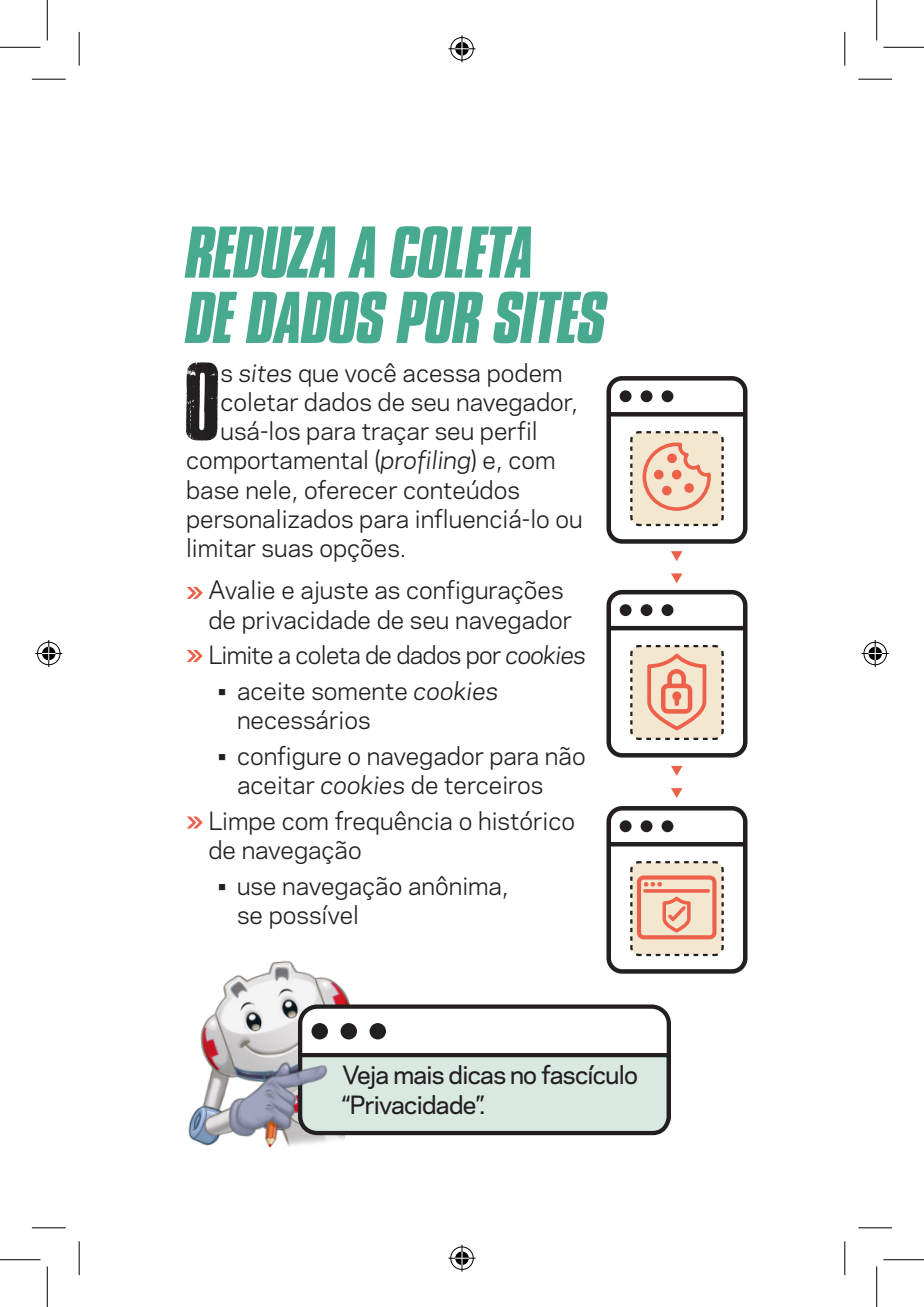
<style>
.page{position:relative;width:924px;height:1307px;background:#fff}
.page>*{position:absolute;margin:0;border:0;box-sizing:border-box;transform-origin:0 0}
.t1{font:92.92px "Cross Town";color:#231f20}
.t2{font:italic 700 63px/65.2px "Compacta BT";letter-spacing:-.02em;color:#47a98e}
.t3{font:23.62px/29.2px "Galaxie Polaris";color:#231f20}
.t4{font:500 23.62px/29.2px "Galaxie Polaris";letter-spacing:-.03em;color:#231f20}
.t5{font:23.62px "Galaxie Polaris";letter-spacing:-.03em;color:#231f20}
.s1{font-style:italic}
</style>
<div class="page">
<svg style="left:187px;top:587px;width:16px;height:12px"></svg>
<svg style="left:187px;top:650px;width:16px;height:12px"></svg>
<svg style="left:187px;top:816px;width:16px;height:12px"></svg>
<svg style="left:671px;top:551px;width:11px;height:10px"></svg>
<svg style="left:671px;top:573px;width:11px;height:10px"></svg>
<svg style="left:671px;top:788px;width:11px;height:10px"></svg>
<svg style="left:671px;top:766px;width:11px;height:9px"></svg>
<div style="left:606px;top:376px;width:141px;height:167px;border:4px solid #231f20;border-radius:13px"></div>
<hr style="left:608px;top:412px;width:138px;height:4px;background:#231f20">
<div style="left:619px;top:390px;width:12px;height:12px;background:#231f20;border-radius:50%"></div>
<div style="left:640px;top:390px;width:12px;height:12px;background:#231f20;border-radius:50%"></div>
<div style="left:661px;top:390px;width:12px;height:12px;background:#231f20;border-radius:50%"></div>
<div style="left:606px;top:806px;width:141px;height:167px;border:4px solid #231f20;border-radius:13px"></div>
<hr style="left:608px;top:842px;width:138px;height:4px;background:#231f20">
<div style="left:619px;top:820px;width:12px;height:12px;background:#231f20;border-radius:50%"></div>
<div style="left:640px;top:820px;width:12px;height:12px;background:#231f20;border-radius:50%"></div>
<div style="left:661px;top:820px;width:12px;height:12px;background:#231f20;border-radius:50%"></div>
<div style="left:606px;top:590px;width:141px;height:167px;border:4px solid #231f20;border-radius:13px"></div>
<hr style="left:608px;top:626px;width:138px;height:4px;background:#231f20">
<div style="left:619px;top:604px;width:12px;height:12px;background:#231f20;border-radius:50%"></div>
<div style="left:298px;top:1004px;width:373px;height:130px;border:4px solid #231f20;border-radius:17px"></div>
<svg style="left:466px;top:1050px;width:205px;height:86px;background:#c5d2cc"></svg>
<img style="left:188px;top:960px;width:278px;height:188px">
<svg style="left:629px;top:431px;width:96px;height:108px"></svg>
<svg style="left:629px;top:604px;width:96px;height:149px"></svg>
<div style="left:674px;top:696px;width:5px;height:10px;border:2px solid #ed614b"></div>
<svg style="left:630px;top:861px;width:94px;height:96px;background:#e9c5b0"></svg>
<hr style="left:32px;top:79px;width:34px;height:1px;background:#000">
<hr style="left:858px;top:79px;width:34px;height:1px;background:#000">
<hr style="left:32px;top:1227px;width:34px;height:1px;background:#000">
<hr style="left:858px;top:1227px;width:34px;height:1px;background:#000">
<hr style="left:79px;top:32px;width:1px;height:34px;background:#000">
<hr style="left:79px;top:1241px;width:1px;height:33px;background:#000">
<hr style="left:844px;top:32px;width:1px;height:34px;background:#000">
<hr style="left:844px;top:1241px;width:1px;height:33px;background:#000">
<hr style="left:0;top:47px;width:40px;height:1px;background:#000">
<hr style="left:883px;top:47px;width:41px;height:1px;background:#000">
<hr style="left:0;top:1259px;width:40px;height:1px;background:#000">
<hr style="left:883px;top:1259px;width:41px;height:1px;background:#000">
<hr style="left:47px;top:0;width:1px;height:41px;background:#000">
<hr style="left:47px;top:1266px;width:1px;height:40px;background:#000">
<hr style="left:876px;top:0;width:1px;height:41px;background:#000">
<hr style="left:876px;top:1266px;width:1px;height:40px;background:#000">
<svg style="left:448px;top:35px;width:27px;height:27px"></svg>
<svg style="left:448px;top:1244px;width:27px;height:27px"></svg>
<svg style="left:35px;top:640px;width:27px;height:27px"></svg>
<svg style="left:861px;top:640px;width:27px;height:27px"></svg>
<p class="t2" style="left:186px;top:221px;width:422px">REDUZA A COLETA<br>DE DADOS POR SITES</p>
<p class="t1" style="left:186px;top:361px;width:36px">O</p>
<p class="t3" style="left:220px;top:356px;width:343px">s <span class="s1">sites</span> que você acessa podem</p>
<p class="t3" style="left:220px;top:386px;width:359px">coletar dados de seu navegador,</p>
<p class="t3" style="left:220px;top:415px;width:319px">usá-los para traçar seu perfil</p>
<p class="t3" style="left:186px;top:444px;width:371px">comportamental (<span class="s1">profiling</span>) e, com</p>
<p class="t3" style="left:186px;top:473px;width:335px">base nele, oferecer conteúdos</p>
<p class="t3" style="left:186px;top:503px;width:398px">personalizados para influenciá-lo ou</p>
<p class="t3" style="left:186px;top:532px;width:222px">limitar suas opções.</p>
<p class="t3" style="left:208px;top:574px;width:365px">Avalie e ajuste as configurações de privacidade de seu navegador</p>
<p class="t5" style="left:208px;top:637px;width:379px">Limite a coleta de dados por <span class="s1">cookies</span></p>
<p class="t3" style="left:237px;top:674px;width:263px;text-indent:-19px">• aceite somente <span class="s1">cookies </span>necessários</p>
<p class="t3" style="left:237px;top:739px;width:350px;text-indent:-19px">• configure o navegador para não aceitar <span class="s1">cookies</span> de terceiros</p>
<p class="t3" style="left:208px;top:804px;width:368px">Limpe com frequência o histórico de navegação</p>
<p class="t3" style="left:237px;top:869px;width:273px;text-indent:-19px">• use navegação anônima, se possível</p>
<p class="t4" style="left:342px;top:1059px;width:297px">Veja mais dicas no fascículo “Privacidade”.</p>
</div>
